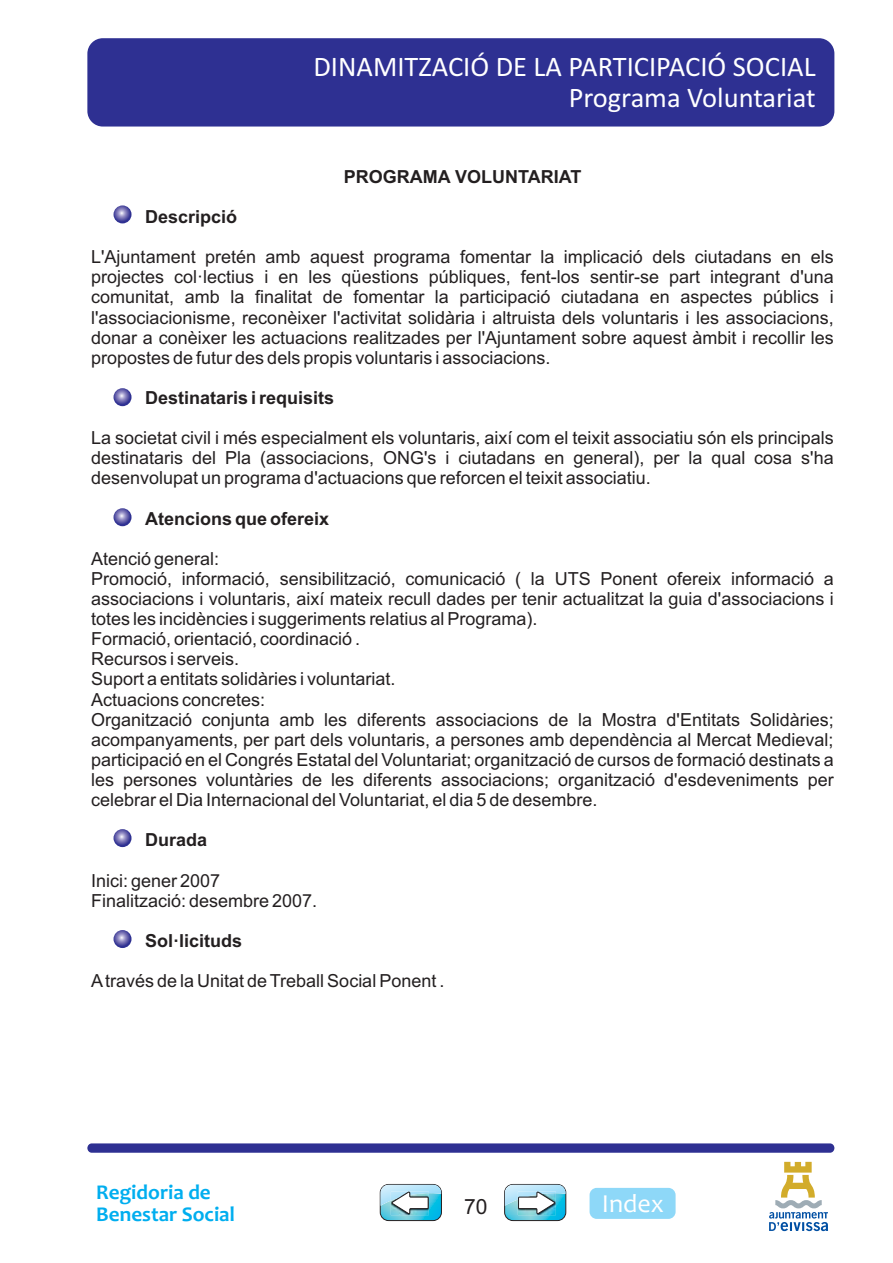
<style>
.page{position:relative;width:893px;height:1263px;background:#fff}
.page>*{position:absolute;margin:0;border:0;box-sizing:border-box;transform-origin:0 0}
.t1{font:28.5px/31px "Calibri";color:#fff;text-align:right}
.t2{font:26.1px "Candara";color:#fff}
.t3{font:700 21.15px/22.4px "Candara";color:#00aeef}
.t4{font:21px "Arial";color:#231f20}
.t5{font:18px/20.1px "Arial";color:#231f20;text-align:justify}
.t6{font:700 18px "Arial";color:#231f20}
</style>
<div class="page">
<div style="left:87px;top:1143px;width:747px;height:10px;background:#2e3092;border-radius:4px"></div>
<svg style="left:505px;top:1184px;width:61px;height:37px"></svg>
<div style="left:504px;top:1184px;width:62px;height:37px;border:1px solid #231f20;border-radius:8px"></div>
<svg style="left:505px;top:1184px;width:61px;height:31px"></svg>
<svg style="left:380px;top:1184px;width:61px;height:37px"></svg>
<div style="left:380px;top:1184px;width:62px;height:37px;border:1px solid #231f20;border-radius:8px"></div>
<svg style="left:380px;top:1184px;width:61px;height:31px"></svg>
<svg style="left:769px;top:1162px;width:59px;height:69px"></svg>
<div style="left:589px;top:1188px;width:86px;height:31px;background:#8ed8f8;border-radius:7px"></div>
<div style="left:87px;top:38px;width:747px;height:89px;background:#2e3092;border-radius:15px"></div>
<svg style="left:114px;top:205px;width:18px;height:18px"></svg>
<svg style="left:114px;top:388px;width:18px;height:18px"></svg>
<svg style="left:114px;top:508px;width:18px;height:18px"></svg>
<svg style="left:114px;top:829px;width:18px;height:18px"></svg>
<svg style="left:114px;top:930px;width:18px;height:18px"></svg>
<h1 class="t1" style="left:313px;top:53px;width:504px">DINAMITZACIÓ DE LA PARTICIPACIÓ SOCIAL<br>Programa Voluntariat</h1>
<p class="t6" style="left:344px;top:170px;width:239px">PROGRAMA VOLUNTARIAT</p>
<p class="t6" style="left:145px;top:210px;width:94px">Descripció</p>
<p class="t5" style="left:91px;top:249px;width:744px">L'Ajuntament pretén amb aquest programa fomentar la implicació dels ciutadans en els projectes col·lectius i en les qüestions públiques, fent-los sentir-se part integrant d'una comunitat, amb la finalitat de fomentar la participació ciutadana en aspectes públics i l'associacionisme, reconèixer l'activitat solidària i altruista dels voluntaris i les associacions, donar a conèixer les actuacions realitzades per l'Ajuntament sobre aquest àmbit i recollir les propostes de futur des dels propis voluntaris i associacions.</p>
<p class="t6" style="left:145px;top:391px;width:191px">Destinataris i requisits</p>
<p class="t5" style="left:91px;top:430px;width:744px">La societat civil i més especialment els voluntaris, així com el teixit associatiu són els principals destinataris del Pla (associacions, ONG's i ciutadans en general), per la qual cosa s'ha desenvolupat un programa d'actuacions que reforcen el teixit associatiu.</p>
<p class="t6" style="left:145px;top:512px;width:186px">Atencions que ofereix</p>
<p class="t5" style="left:91px;top:550px;width:744px;text-align:left">Atenció general:<br>Promoció, informació, sensibilització, comunicació ( la UTS Ponent ofereix informació a associacions i voluntaris, així mateix recull dades per tenir actualitzat la guia d'associacions i totes les incidències i suggeriments relatius al Programa).<br>Formació, orientació, coordinació .<br>Recursos i serveis.<br>Suport a entitats solidàries i voluntariat.<br>Actuacions concretes:<br>Organització conjunta amb les diferents associacions de la Mostra d'Entitats Solidàries; acompanyaments, per part dels voluntaris, a persones amb dependència al Mercat Medieval; participació en el Congrés Estatal del Voluntariat; organització de cursos de formació destinats a les persones voluntàries de les diferents associacions; organització d'esdeveniments per celebrar el Dia Internacional del Voluntariat, el dia 5 de desembre.</p>
<p class="t6" style="left:145px;top:833px;width:64px">Durada</p>
<p class="t5" style="left:91px;top:872px;width:228px">Inici: gener 2007<br>Finalització: desembre 2007.</p>
<p class="t6" style="left:145px;top:934px;width:99px">Sol·licituds</p>
<p class="t5" style="left:91px;top:972px;width:355px">A través de la Unitat de Treball Social Ponent .</p>
<p class="t3" style="left:96px;top:1183px;width:140px">Regidoria de<br>Benestar Social</p>
<h2 class="t2" style="left:602px;top:1194px;width:64px">Index</h2>
<p class="t4" style="left:464px;top:1195px;width:25px">70</p>
</div>
